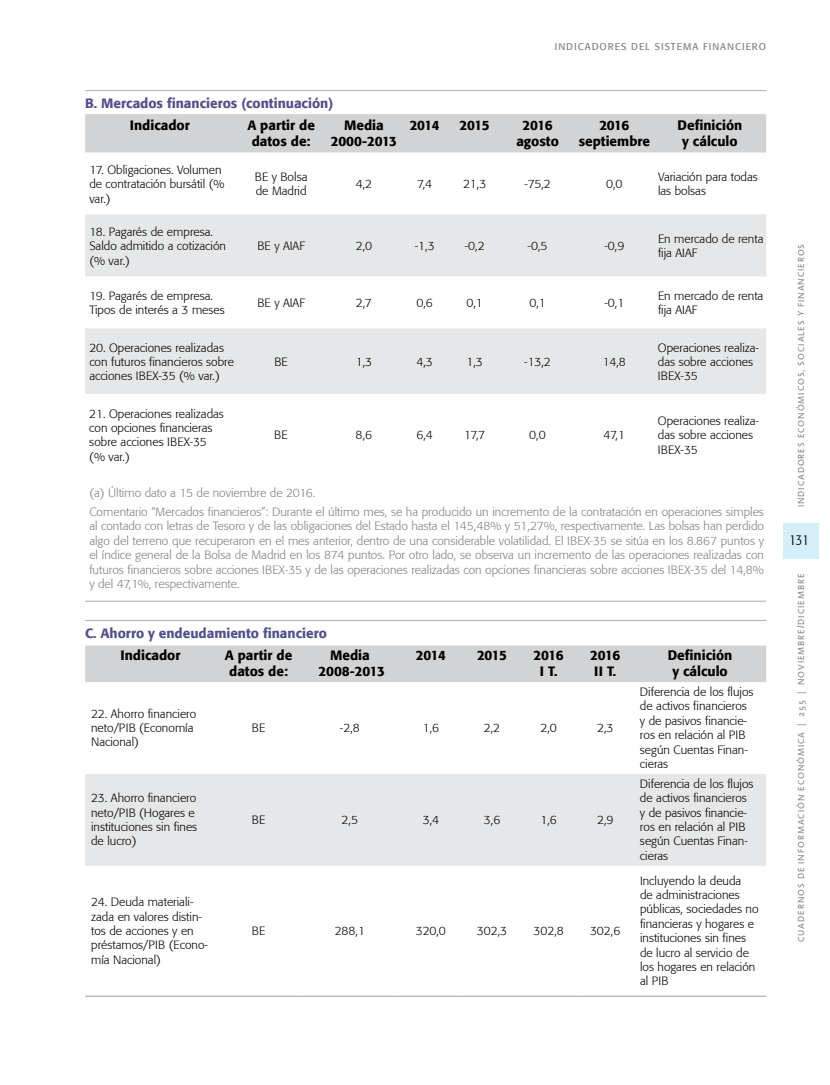
<style>
.page{position:relative;width:830px;height:1085px;background:#fff}
.page>*{position:absolute;margin:0;border:0;box-sizing:border-box;transform-origin:0 0}
.t1{font:300 condensed 15px "Formata";color:#000}
.t2{font:500 13.5px/16.2px "Formata";color:#000;text-align:center}
.t3{font:500 13.5px "Formata";color:#534f8a}
.t4{font:300 12px/14.4px "Formata";color:#000}
.t5{font:300 12px/14.4px "Formata";color:#808080}
.t6{font:9.75px "Formata";letter-spacing:.1em;color:#808285}
.t7{font:9px "Linotype Aroma";letter-spacing:.1em;color:#808285}
</style>
<div class="page">
<div style="left:783px;top:523px;width:35px;height:35px;background:#d4eff9"></div>
<div style="left:85px;top:114px;width:680px;height:38px;background:#d1d3d4"></div>
<svg style="left:85px;top:214px;width:680px;height:180px;fill:#e6e7e8"></svg>
<hr style="left:85px;top:90px;width:680px;height:1px;background:#b6b4b4">
<hr style="left:85px;top:600px;width:680px;height:1px;background:#b6b4b4">
<div style="left:85px;top:645px;width:680px;height:37px;background:#d1d3d4"></div>
<div style="left:85px;top:774px;width:680px;height:91px;background:#e6e7e8"></div>
<hr style="left:85px;top:995px;width:131px;height:1px;background:#aaa8a8">
<hr style="left:216px;top:995px;width:85px;height:1px;background:#aaa8a8">
<hr style="left:301px;top:995px;width:97px;height:1px;background:#aaa8a8">
<hr style="left:398px;top:995px;width:65px;height:1px;background:#aaa8a8">
<hr style="left:463px;top:995px;width:57px;height:1px;background:#aaa8a8">
<hr style="left:520px;top:995px;width:56px;height:1px;background:#aaa8a8">
<hr style="left:576px;top:995px;width:57px;height:1px;background:#aaa8a8">
<hr style="left:633px;top:995px;width:132px;height:1px;background:#aaa8a8">
<hr style="left:85px;top:620px;width:680px;height:1px;background:#b6b4b4">
<p class="t6" style="left:554px;top:40px;width:213px">INDICADORES DEL SISTEMA FINANCIERO</p>
<p class="t3" style="left:85px;top:95px;width:249px">B. Mercados financieros (continuación)</p>
<p class="t2" style="left:130px;top:117px;width:61px">Indicador</p>
<p class="t2" style="left:247px;top:117px;width:69px">A partir de datos de:</p>
<p class="t2" style="left:330px;top:117px;width:68px">Media<br>2000-2013</p>
<p class="t2" style="left:409px;top:117px;width:32px">2014</p>
<p class="t2" style="left:459px;top:117px;width:32px">2015</p>
<p class="t2" style="left:516px;top:117px;width:44px">2016 agosto</p>
<p class="t2" style="left:578px;top:117px;width:73px">2016 septiembre</p>
<p class="t2" style="left:677px;top:117px;width:66px">Definición y cálculo</p>
<p class="t4" style="left:89px;top:162px;width:137px">17. Obligaciones. Volumen de contratación bursátil (% var.)</p>
<p class="t4" style="left:255px;top:170px;width:54px">BE y Bolsa de Madrid</p>
<p class="t4" style="left:355px;top:177px;width:18px">4,2</p>
<p class="t4" style="left:417px;top:177px;width:16px">7,4</p>
<p class="t4" style="left:463px;top:177px;width:25px">21,3</p>
<p class="t4" style="left:524px;top:177px;width:28px">-75,2</p>
<p class="t4" style="left:606px;top:177px;width:18px">0,0</p>
<p class="t4" style="left:657px;top:170px;width:101px">Variación para todas las bolsas</p>
<p class="t4" style="left:89px;top:224px;width:138px">18. Pagarés de empresa.<br>Saldo admitido a cotización (% var.)</p>
<p class="t4" style="left:257px;top:239px;width:49px">BE y AIAF</p>
<p class="t4" style="left:355px;top:239px;width:18px">2,0</p>
<p class="t4" style="left:414px;top:239px;width:21px">-1,3</p>
<p class="t4" style="left:464px;top:239px;width:21px">-0,2</p>
<p class="t4" style="left:527px;top:239px;width:21px">-0,5</p>
<p class="t4" style="left:604px;top:239px;width:21px">-0,9</p>
<p class="t4" style="left:657px;top:232px;width:107px">En mercado de renta fija AIAF</p>
<p class="t4" style="left:89px;top:288px;width:137px">19. Pagarés de empresa.<br>Tipos de interés a 3 meses</p>
<p class="t4" style="left:257px;top:296px;width:49px">BE y AIAF</p>
<p class="t4" style="left:356px;top:296px;width:17px">2,7</p>
<p class="t4" style="left:416px;top:296px;width:18px">0,6</p>
<p class="t4" style="left:466px;top:296px;width:18px">0,1</p>
<p class="t4" style="left:529px;top:296px;width:18px">0,1</p>
<p class="t4" style="left:604px;top:296px;width:21px">-0,1</p>
<p class="t4" style="left:657px;top:288px;width:107px">En mercado de renta fija AIAF</p>
<p class="t4" style="left:89px;top:340px;width:146px">20. Operaciones realizadas con futuros financieros sobre acciones IBEX-35 (% var.)</p>
<p class="t4" style="left:657px;top:340px;width:103px">Operaciones realiza&shy;das sobre acciones<br>IBEX-35</p>
<p class="t4" style="left:274px;top:354px;width:15px">BE</p>
<p class="t4" style="left:355px;top:354px;width:18px">1,3</p>
<p class="t4" style="left:416px;top:354px;width:18px">4,3</p>
<p class="t4" style="left:466px;top:354px;width:18px">1,3</p>
<p class="t4" style="left:524px;top:354px;width:28px">-13,2</p>
<p class="t4" style="left:602px;top:354px;width:24px">14,8</p>
<p class="t4" style="left:89px;top:406px;width:136px">21. Operaciones realizadas con opciones financieras sobre acciones IBEX-35 (% var.)</p>
<p class="t4" style="left:657px;top:413px;width:103px">Operaciones realiza&shy;das sobre acciones<br>IBEX-35</p>
<p class="t5" style="left:89px;top:483px;width:675px;line-height:18.6px">(a) Último dato a 15 de noviembre de 2016.<br>Comentario “Mercados financieros”: Durante el último mes, se ha producido un incremento de la contratación en operaciones simples</p>
<p class="t5" style="left:89px;top:519px;width:676px;text-align:justify">al contado con letras de Tesoro y de las obligaciones del Estado hasta el 145,48% y 51,27%, respectivamente. Las bolsas han perdido algo del terreno que recuperaron en el mes anterior, dentro de una considerable volatilidad. El IBEX-35 se sitúa en los 8.867 puntos y el índice general de la Bolsa de Madrid en los 874 puntos. Por otro lado, se observa un incremento de las operaciones realizadas con futuros financieros sobre acciones IBEX-35 y de las operaciones realizadas con opciones financieras sobre acciones IBEX-35 del 14,8% y del 47,1%, respectivamente.</p>
<p class="t3" style="left:85px;top:625px;width:243px">C. Ahorro y endeudamiento financiero</p>
<p class="t2" style="left:120px;top:647px;width:61px">Indicador</p>
<p class="t2" style="left:225px;top:647px;width:69px">A partir de datos de:</p>
<p class="t2" style="left:318px;top:647px;width:68px">Media<br>2008-2013</p>
<p class="t2" style="left:415px;top:647px;width:32px">2014</p>
<p class="t2" style="left:477px;top:647px;width:32px">2015</p>
<p class="t2" style="left:533px;top:647px;width:32px">2016<br>I T.</p>
<p class="t2" style="left:590px;top:647px;width:32px">2016<br>II T.</p>
<p class="t2" style="left:667px;top:647px;width:66px">Definición y cálculo</p>
<p class="t4" style="left:91px;top:706px;width:107px">22. Ahorro financiero neto/PIB (Economía<br>Nacional)</p>
<p class="t4" style="left:274px;top:428px;width:15px">BE</p>
<p class="t4" style="left:355px;top:428px;width:18px">8,6</p>
<p class="t4" style="left:416px;top:428px;width:18px">6,4</p>
<p class="t4" style="left:464px;top:428px;width:23px">17,7</p>
<p class="t4" style="left:529px;top:428px;width:18px">0,0</p>
<p class="t4" style="left:603px;top:428px;width:23px">47,1</p>
<p class="t4" style="left:639px;top:684px;width:115px">Diferencia de los flujos de activos financieros y de pasivos financie&shy;ros en relación al PIB según Cuentas Finan&shy;cieras</p>
<p class="t4" style="left:252px;top:720px;width:15px">BE</p>
<p class="t4" style="left:340px;top:720px;width:21px">-2,8</p>
<p class="t4" style="left:422px;top:720px;width:18px">1,6</p>
<p class="t4" style="left:483px;top:720px;width:18px">2,2</p>
<p class="t4" style="left:540px;top:720px;width:18px">2,0</p>
<p class="t4" style="left:596px;top:720px;width:18px">2,3</p>
<p class="t4" style="left:91px;top:790px;width:108px">23. Ahorro financiero neto/PIB (Hogares e instituciones sin fines de lucro)</p>
<p class="t4" style="left:91px;top:894px;width:118px">24. Deuda materiali&shy;zada en valores distin&shy;tos de acciones y en préstamos/PIB (Econo&shy;mía Nacional)</p>
<p class="t4" style="left:252px;top:812px;width:15px">BE</p>
<p class="t4" style="left:341px;top:812px;width:18px">2,5</p>
<p class="t4" style="left:422px;top:812px;width:18px">3,4</p>
<p class="t4" style="left:483px;top:812px;width:18px">3,6</p>
<p class="t4" style="left:540px;top:812px;width:18px">1,6</p>
<p class="t4" style="left:596px;top:812px;width:18px">2,9</p>
<p class="t4" style="left:252px;top:923px;width:15px">BE</p>
<p class="t4" style="left:334px;top:923px;width:32px">288,1</p>
<p class="t4" style="left:415px;top:923px;width:31px">320,0</p>
<p class="t4" style="left:476px;top:923px;width:32px">302,3</p>
<p class="t4" style="left:533px;top:923px;width:32px">302,8</p>
<p class="t4" style="left:590px;top:923px;width:32px">302,6</p>
<p class="t4" style="left:639px;top:776px;width:115px">Diferencia de los flujos de activos financieros y de pasivos financie&shy;ros en relación al PIB según Cuentas Finan&shy;cieras</p>
<p class="t4" style="left:639px;top:873px;width:120px">Incluyendo la deuda<br>de administraciones públicas, sociedades no financieras y hogares e instituciones sin fines de lucro al servicio de los hogares en relación al PIB</p>
<p class="t7" style="left:794px;top:507px;width:265px;rotate:-90deg">INDICADORES ECONÓMICOS, SOCIALES Y FINANCIEROS</p>
<p class="t1" style="left:789px;top:531px;width:21px">131</p>
<p class="t7" style="left:794px;top:941px;width:370px;rotate:-90deg">CUADERNOS DE INFORMACIÓN ECONÓMICA | 255 | NOVIEMBRE/DICIEMBRE</p>
</div>
